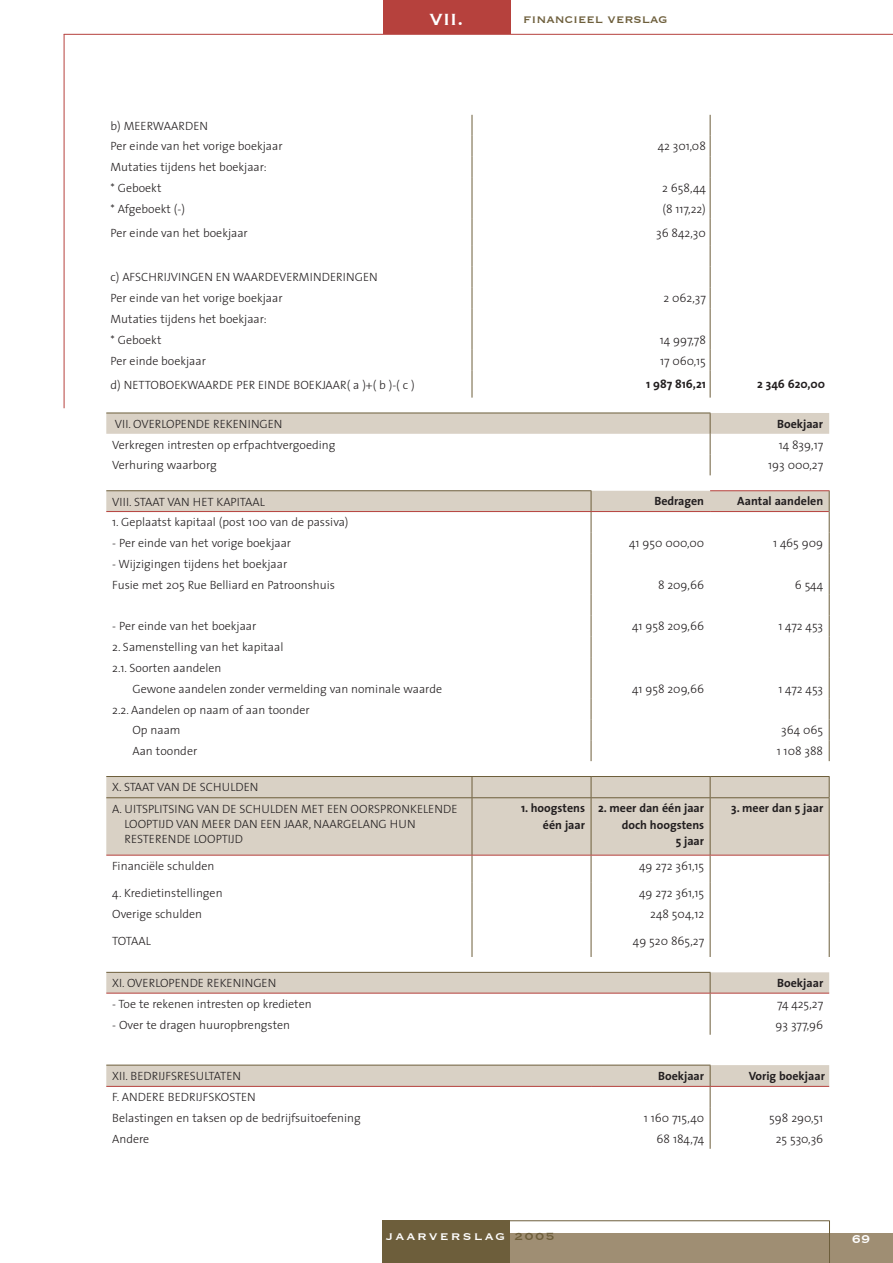
<style>
.page{position:relative;width:893px;height:1263px;background:#fff}
.page>*{position:absolute;margin:0;border:0;box-sizing:border-box;transform-origin:0 0}
.t1{font:21px "Copperplate";color:#fff}
.t2{font:15.3px "Copperplate";letter-spacing:.13em;color:#fff;scale:1.05 1}
.t3{font:15px "Copperplate";color:#6d5e3b}
.t4{font:15px "Copperplate";color:#fff}
.t5{font:300 12px/20.9px "The Sans";color:#231f20}
.t6{font:700 12px/16.5px "The Sans";color:#231f20;text-align:right}
.s1{font-size:13.5px;color:#6d5e3b}
</style>
<div class="page">
<div style="left:383px;top:1233px;width:510px;height:30px;background:#9f8e73"></div>
<div style="left:383px;top:0;width:127px;height:34px;background:#b6413d"></div>
<hr style="left:829px;top:1220px;width:1px;height:43px;background:#6d5e3b">
<hr style="left:64px;top:34px;width:1px;height:374px;background:#b6413d">
<hr style="left:64px;top:34px;width:829px;height:1px;background:#b6413d">
<hr style="left:446px;top:1220px;width:383px;height:1px;background:#6d5e3b">
<div style="left:383px;top:1220px;width:127px;height:43px;background:#6d5e3b"></div>
<svg style="left:472px;top:115px;width:1px;height:283px"></svg>
<svg style="left:710px;top:115px;width:1px;height:283px"></svg>
<svg style="left:106px;top:413px;width:723px;height:62px"></svg>
<hr style="left:710px;top:490px;width:120px;height:1px;background:#b6413d">
<hr style="left:106px;top:490px;width:485px;height:1px;background:#6d5e3b">
<svg style="left:106px;top:491px;width:724px;height:270px"></svg>
<hr style="left:106px;top:511px;width:485px;height:1px;background:#b6413d">
<div style="left:106px;top:777px;width:723px;height:78px;background:#d9d1c5"></div>
<svg style="left:710px;top:856px;width:1px;height:101px"></svg>
<svg style="left:829px;top:855px;width:1px;height:102px"></svg>
<svg style="left:591px;top:856px;width:1px;height:101px"></svg>
<svg style="left:472px;top:856px;width:1px;height:101px"></svg>
<hr style="left:710px;top:776px;width:120px;height:1px;background:#6d5e3b">
<hr style="left:710px;top:797px;width:120px;height:1px;background:#6d5e3b">
<svg style="left:829px;top:777px;width:1px;height:20px"></svg>
<hr style="left:829px;top:798px;width:1px;height:57px;background:#6d5e3b">
<hr style="left:591px;top:776px;width:119px;height:1px;background:#6d5e3b">
<hr style="left:591px;top:797px;width:119px;height:1px;background:#6d5e3b">
<svg style="left:710px;top:777px;width:1px;height:20px"></svg>
<hr style="left:710px;top:798px;width:1px;height:57px;background:#6d5e3b">
<hr style="left:472px;top:776px;width:119px;height:1px;background:#6d5e3b">
<hr style="left:472px;top:797px;width:119px;height:1px;background:#6d5e3b">
<svg style="left:591px;top:777px;width:1px;height:20px"></svg>
<hr style="left:591px;top:798px;width:1px;height:57px;background:#6d5e3b">
<hr style="left:591px;top:855px;width:119px;height:1px;background:#b6413d">
<hr style="left:710px;top:855px;width:119px;height:1px;background:#b6413d">
<hr style="left:472px;top:855px;width:119px;height:1px;background:#b6413d">
<hr style="left:106px;top:776px;width:366px;height:1px;background:#6d5e3b">
<hr style="left:106px;top:797px;width:366px;height:1px;background:#6d5e3b">
<svg style="left:472px;top:777px;width:1px;height:20px"></svg>
<hr style="left:472px;top:798px;width:1px;height:57px;background:#6d5e3b">
<hr style="left:106px;top:855px;width:366px;height:1px;background:#b6413d">
<svg style="left:106px;top:972px;width:723px;height:63px"></svg>
<hr style="left:106px;top:993px;width:604px;height:1px;background:#b6413d">
<svg style="left:106px;top:1065px;width:723px;height:84px"></svg>
<hr style="left:591px;top:1086px;width:119px;height:1px;background:#b6413d">
<h1 class="t1" style="left:429px;top:6px;width:36px">VII.</h1>
<p class="t3" style="left:523px;top:9px;width:146px">financieel verslag</p>
<p class="t5" style="left:111px;top:115px;width:174px">b) MEERWAARDEN<br>Per einde van het vorige boekjaar</p>
<p class="t5" style="left:111px;top:156px;width:158px">Mutaties tijdens het boekjaar: * Geboekt</p>
<p class="t5" style="left:658px;top:136px;width:50px">42 301,08</p>
<p class="t5" style="left:662px;top:177px;width:45px">2 658,44</p>
<p class="t5" style="left:111px;top:198px;width:76px">* Afgeboekt (-)</p>
<p class="t5" style="left:662px;top:198px;width:45px">(8 117,22)</p>
<p class="t5" style="left:111px;top:222px;width:139px">Per einde van het boekjaar</p>
<p class="t5" style="left:656px;top:222px;width:51px">36 842,30</p>
<p class="t5" style="left:111px;top:267px;width:269px">c) AFSCHRIJVINGEN EN WAARDEVERMINDERINGEN<br>Per einde van het vorige boekjaar</p>
<p class="t5" style="left:663px;top:287px;width:44px">2 062,37</p>
<p class="t5" style="left:111px;top:308px;width:158px">Mutaties tijdens het boekjaar: * Geboekt</p>
<p class="t5" style="left:660px;top:329px;width:48px">14 997,78</p>
<p class="t5" style="left:111px;top:350px;width:97px">Per einde boekjaar</p>
<p class="t5" style="left:660px;top:350px;width:47px">17 060,15</p>
<p class="t5" style="left:111px;top:374px;width:306px">d) NETTOBOEKWAARDE PER EINDE BOEKJAAR( a )+( b )-( c )</p>
<p class="t6" style="left:646px;top:376px;width:61px">1 987 816,21</p>
<p class="t6" style="left:757px;top:376px;width:69px">2 346 620,00</p>
<p class="t5" style="left:115px;top:413px;width:169px">VII. OVERLOPENDE REKENINGEN</p>
<p class="t6" style="left:777px;top:415px;width:48px">Boekjaar</p>
<p class="t5" style="left:112px;top:434px;width:225px">Verkregen intresten op erfpachtvergoeding</p>
<p class="t5" style="left:779px;top:434px;width:46px">14 839,17</p>
<p class="t5" style="left:112px;top:454px;width:106px">Verhuring waarborg</p>
<p class="t5" style="left:768px;top:454px;width:56px">193 000,27</p>
<p class="t5" style="left:112px;top:491px;width:154px">VIII. STAAT VAN HET KAPITAAL</p>
<p class="t6" style="left:654px;top:493px;width:51px">Bedragen</p>
<p class="t6" style="left:737px;top:493px;width:87px">Aantal aandelen</p>
<p class="t5" style="left:112px;top:511px;width:238px">1. Geplaatst kapitaal (post 100 van de passiva)</p>
<p class="t5" style="left:112px;top:532px;width:180px">- Per einde van het vorige boekjaar</p>
<p class="t5" style="left:629px;top:532px;width:76px">41 950 000,00</p>
<p class="t5" style="left:773px;top:532px;width:52px">1 465 909</p>
<p class="t5" style="left:112px;top:553px;width:224px">- Wijzigingen tijdens het boekjaar<br>Fusie met 205 Rue Belliard en Patroonshuis</p>
<p class="t5" style="left:658px;top:574px;width:48px">8 209,66</p>
<p class="t5" style="left:795px;top:574px;width:30px">6 544</p>
<p class="t5" style="left:112px;top:615px;width:146px">- Per einde van het boekjaar</p>
<p class="t5" style="left:632px;top:615px;width:74px">41 958 209,66</p>
<p class="t5" style="left:778px;top:615px;width:46px">1 472 453</p>
<p class="t5" style="left:112px;top:636px;width:173px">2. Samenstelling van het kapitaal<br>2.1. Soorten aandelen</p>
<p class="t5" style="left:132px;top:678px;width:311px">Gewone aandelen zonder vermelding van nominale waarde</p>
<p class="t5" style="left:632px;top:678px;width:74px">41 958 209,66</p>
<p class="t5" style="left:778px;top:678px;width:46px">1 472 453</p>
<p class="t5" style="left:132px;top:699px;width:179px;text-indent:-20px">2.2. Aandelen op naam of aan toonder<br>Op naam</p>
<p class="t5" style="left:781px;top:719px;width:43px">364 065</p>
<p class="t5" style="left:132px;top:740px;width:66px">Aan toonder</p>
<p class="t5" style="left:777px;top:740px;width:48px">1 108 388</p>
<p class="t5" style="left:112px;top:776px;width:347px;line-height:21.3px">X. STAAT VAN DE SCHULDEN<br>A. UITSPLITSING VAN DE SCHULDEN MET EEN OORSPRONKELENDE</p>
<p class="t5" style="left:124px;top:816px;width:293px;line-height:15px">LOOPTIJD VAN MEER DAN EEN JAAR, NAARGELANG HUN<br>RESTERENDE LOOPTIJD</p>
<p class="t6" style="left:521px;top:800px;width:65px">1. hoogstens één jaar</p>
<p class="t6" style="left:598px;top:800px;width:107px">2. meer dan één jaar doch hoogstens<br>5 jaar</p>
<p class="t6" style="left:731px;top:800px;width:94px">3. meer dan 5 jaar</p>
<p class="t5" style="left:112px;top:855px;width:104px">Financiële schulden</p>
<p class="t5" style="left:639px;top:855px;width:67px">49 272 361,15</p>
<p class="t5" style="left:112px;top:882px;width:112px">4. Kredietinstellingen</p>
<p class="t5" style="left:639px;top:882px;width:67px">49 272 361,15</p>
<p class="t5" style="left:112px;top:903px;width:91px">Overige schulden</p>
<p class="t5" style="left:650px;top:903px;width:55px">248 504,12</p>
<p class="t5" style="left:112px;top:930px;width:40px">TOTAAL</p>
<p class="t5" style="left:633px;top:930px;width:73px">49 520 865,27</p>
<p class="t5" style="left:112px;top:972px;width:166px">XI. OVERLOPENDE REKENINGEN</p>
<p class="t6" style="left:777px;top:974px;width:48px">Boekjaar</p>
<p class="t5" style="left:112px;top:993px;width:201px">- Toe te rekenen intresten op kredieten</p>
<p class="t5" style="left:777px;top:993px;width:48px">74 425,27</p>
<p class="t5" style="left:112px;top:1014px;width:179px">- Over te dragen huuropbrengsten</p>
<p class="t5" style="left:776px;top:1014px;width:49px">93 377,96</p>
<p class="t5" style="left:112px;top:1065px;width:130px">XII. BEDRIJFSRESULTATEN</p>
<p class="t6" style="left:658px;top:1067px;width:48px">Boekjaar</p>
<p class="t6" style="left:749px;top:1067px;width:78px">Vorig boekjaar</p>
<p class="t5" style="left:112px;top:1086px;width:250px">F. ANDERE BEDRIJFSKOSTEN<br>Belastingen en taksen op de bedrijfsuitoefening</p>
<p class="t5" style="left:644px;top:1107px;width:62px">1 160 715,40</p>
<p class="t5" style="left:769px;top:1107px;width:55px">598 290,51</p>
<p class="t5" style="left:112px;top:1128px;width:39px">Andere</p>
<p class="t5" style="left:657px;top:1128px;width:49px">68 184,74</p>
<p class="t5" style="left:776px;top:1128px;width:49px">25 530,36</p>
<p class="t2" style="left:386px;top:1226px;width:162px">jaarverslag <span class="s1">2005</span></p>
<p class="t4" style="left:852px;top:1229px;width:20px">69</p>
</div>
